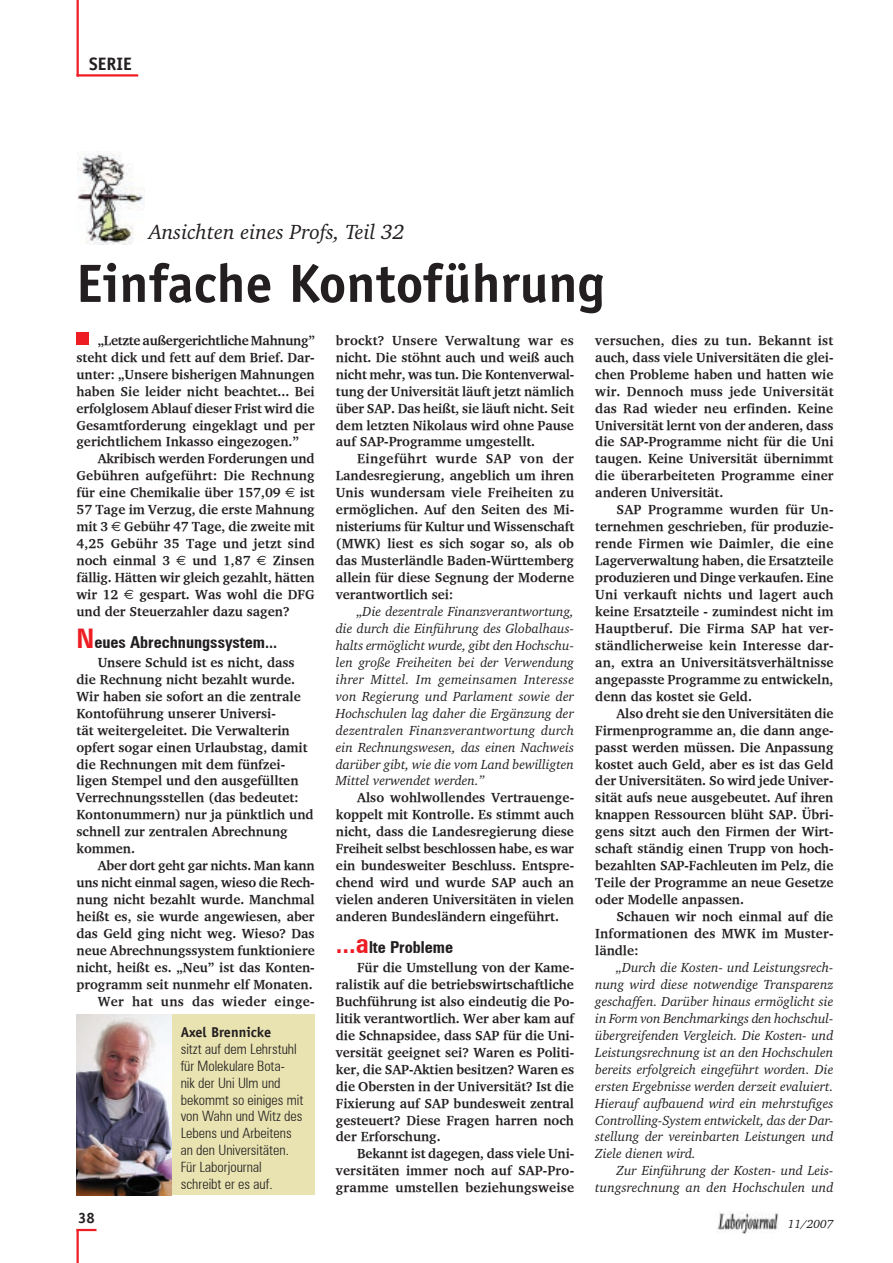
<style>
.page{position:relative;width:893px;height:1263px;background:#fff}
.page>*{position:absolute;margin:0;border:0;box-sizing:border-box;transform-origin:0 0}
.t1{font:700 54px "Officina Sans";color:#231f20}
.t2{font:italic 21px "Charter IT Cby BT";color:#231f20}
.t3{font:700 18px "Officina Sans";color:#231f20}
.t4{font:16.5px "Zurich BT Bold Condensed";color:#231f20}
.t5{font:700 15px "Officina Sans";color:#231f20}
.t6{font:14.25px/17px "Zurich BT Light Condensed";color:#231f20}
.t7{font:700 14.25px "Officina Sans";color:#231f20}
.t8{font:13.5px/17px "Charter IT Cby BT Bold";color:#231f20;text-align:justify}
.t9{font:italic 13.5px/17px "Charter IT Cby BT";color:#231f20;text-align:justify}
.t10{font:italic 12px "Charter IT Cby BT";color:#231f20}
.s1{font-size:27px;color:#ee1d23}
</style>
<div class="page">
<hr style="left:76px;top:1229px;width:3px;height:34px;background:#ee1d23">
<hr style="left:76px;top:1229px;width:20px;height:2px;background:#ee1d23">
<img style="left:717px;top:1211px;width:62px;height:24px">
<hr style="left:77px;top:0;width:2px;height:77px;background:#ee1d23">
<hr style="left:77px;top:74px;width:61px;height:3px;background:#ee1d23">
<img style="left:78px;top:153px;width:67px;height:91px">
<div style="left:77px;top:1015px;width:238px;height:180px;background:#e9e3b1"></div>
<img style="left:77px;top:1015px;width:95px;height:180px">
<div style="left:77px;top:332px;width:12px;height:12px;background:#ee1d23"></div>
<h3 class="t3" style="left:89px;top:53px;width:44px">Serie</h3>
<h2 class="t2" style="left:149px;top:218px;width:257px">Ansichten eines Profs, Teil 32</h2>
<h1 class="t1" style="left:77px;top:250px;width:530px">Einfache Kontoführung</h1>
<p class="t8" style="left:77px;top:331px;width:240px;text-indent:21px">„Letzte außergerichtliche Mahnung” steht dick und fett auf dem Brief. Dar&shy;unter: „Unsere bisherigen Mahnungen haben Sie leider nicht beachtet... Bei erfolglosem Ablauf dieser Frist wird die Gesamtforderung eingeklagt und per gerichtlichem Inkasso eingezogen.”</p>
<p class="t8" style="left:77px;top:450px;width:240px;text-indent:21px">Akribisch werden Forderungen und Gebühren aufgeführt: Die Rechnung für eine Chemikalie über 157,09</p>
<p class="t8" style="left:336px;top:331px;width:240px">brockt? Unsere Verwaltung war es nicht. Die stöhnt auch und weiß auch nicht mehr, was tun. Die Kontenverwal&shy;tung der Universität läuft jetzt nämlich über SAP. Das heißt, sie läuft nicht. Seit dem letzten Nikolaus wird ohne Pause auf SAP-Programme umgestellt.</p>
<p class="t8" style="left:336px;top:450px;width:240px;text-indent:21px">Eingeführt wurde SAP von der Landesregierung, angeblich um ihren Unis wundersam viele Freiheiten zu ermöglichen. Auf den Seiten des Mi&shy;nisteriums für Kultur und Wissenschaft (MWK) liest es sich sogar so, als ob das Musterländle Baden-Württemberg allein für diese Segnung der Moderne verantwortlich sei:</p>
<p class="t9" style="left:336px;top:602px;width:240px;text-indent:21px">„Die dezentrale Finanzverantwortung, die durch die Einführung des Globalhaus&shy;halts ermöglicht wurde, gibt den Hochschu&shy;len große Freiheiten bei der Verwendung ihrer Mittel. Im gemeinsamen Interesse von Regierung und Parlament sowie der Hochschulen lag daher die Ergänzung der dezentralen Finanzverantwortung durch ein Rechnungswesen, das einen Nachweis darüber gibt, wie die vom Land bewilligten Mittel verwendet werden.”</p>
<p class="t8" style="left:336px;top:789px;width:240px;text-indent:21px">Also wohlwollendes Vertrauenge&shy;koppelt mit Kontrolle. Es stimmt auch nicht, dass die Landesregierung diese Freiheit selbst beschlossen habe, es war ein bundesweiter Beschluss. Entspre&shy;chend wird und wurde SAP auch an vielen anderen Universitäten in vielen anderen Bundesländern eingeführt.</p>
<p class="t4" style="left:336px;top:937px;width:119px"><span class="s1">...a</span>lte Probleme</p>
<p class="t8" style="left:336px;top:958px;width:240px;text-indent:21px">Für die Umstellung von der Kame&shy;ralistik auf die betriebswirtschaftliche Buchführung ist also eindeutig die Po&shy;litik verantwortlich. Wer aber kam auf die Schnapsidee, dass SAP für die Uni&shy;versität geeignet sei? Waren es Politi&shy;ker, die SAP-Aktien besitzen? Waren es die Obersten in der Universität? Ist die Fixierung auf SAP bundesweit zentral gesteuert? Diese Fragen harren noch der Erforschung.</p>
<p class="t8" style="left:336px;top:1145px;width:240px;text-indent:21px">Bekannt ist dagegen, dass viele Uni&shy;versitäten immer noch auf SAP-Pro&shy;gramme umstellen beziehungsweise</p>
<p class="t8" style="left:595px;top:331px;width:240px">versuchen, dies zu tun. Bekannt ist auch, dass viele Universitäten die glei&shy;chen Probleme haben und hatten wie wir. Dennoch muss jede Universität das Rad wieder neu erfinden. Keine Universität lernt von der anderen, dass die SAP-Programme nicht für die Uni taugen. Keine Universität übernimmt die überarbeiteten Programme einer anderen Universität.</p>
<p class="t8" style="left:595px;top:501px;width:240px;text-indent:21px">SAP Programme wurden für Un&shy;ternehmen geschrieben, für produzie&shy;rende Firmen wie Daimler, die eine Lagerverwaltung haben, die Ersatzteile produzieren und Dinge verkaufen. Eine Uni verkauft nichts und lagert auch keine Ersatzteile - zumindest nicht im Hauptberuf. Die Firma SAP hat ver&shy;ständlicherweise kein Interesse dar&shy;an, extra an Universitätsverhältnisse angepasste Programme zu entwickeln, denn das kostet sie Geld.</p>
<p class="t8" style="left:595px;top:704px;width:240px;text-indent:21px">Also dreht sie den Universitäten die Firmenprogramme an, die dann ange&shy;passt werden müssen. Die Anpassung kostet auch Geld, aber es ist das Geld der Universitäten. So wird jede Univer&shy;sität aufs neue ausgebeutet. Auf ihren knappen Ressourcen blüht SAP. Übri&shy;gens sitzt auch den Firmen der Wirt&shy;schaft ständig einen Trupp von hoch&shy;bezahlten SAP-Fachleuten im Pelz, die Teile der Programme an neue Gesetze oder Modelle anpassen.</p>
<p class="t8" style="left:595px;top:908px;width:240px;text-indent:21px">Schauen wir noch einmal auf die Informationen des MWK im Muster&shy;ländle:</p>
<p class="t9" style="left:595px;top:958px;width:240px;text-indent:21px">„Durch die Kosten- und Leistungsrech&shy;nung wird diese notwendige Transparenz geschaffen. Darüber hinaus ermöglicht sie in Form von Benchmarkings den hochschul&shy;übergreifenden Vergleich. Die Kosten- und Leistungsrechnung ist an den Hochschulen bereits erfolgreich eingeführt worden. Die ersten Ergebnisse werden derzeit evaluiert.<br>Hierauf aufbauend wird ein mehrstufiges Controlling-System entwickelt, das der Dar&shy;stellung der vereinbarten Leistungen und Ziele dienen wird.</p>
<p class="t9" style="left:595px;top:1162px;width:240px;text-align:right">Zur Einführung der Kosten- und Leis&shy;tungsrechnung an den Hochschulen und</p>
<p class="t8" style="left:77px;top:484px;width:240px;text-indent:223px">ist 57 Tage im Verzug, die erste Mahnung mit 3 Gebühr 47 Tage, die zweite mit 4,25 Gebühr 35 Tage und jetzt sind noch einmal 3</p>
<p class="t8" style="left:192px;top:552px;width:60px">und 1,87</p>
<p class="t8" style="left:77px;top:552px;width:240px;text-indent:196px">Zinsen fällig. Hätten wir gleich gezahlt, hätten wir 12</p>
<p class="t8" style="left:77px;top:586px;width:240px;text-indent:63px">gespart. Was wohl die DFG und der Steuerzahler dazu sagen?</p>
<p class="t4" style="left:77px;top:632px;width:202px"><span class="s1">N</span>eues Abrechnungssystem...</p>
<p class="t8" style="left:77px;top:653px;width:238px;text-align:left;text-indent:21px">Unsere Schuld ist es nicht, dass die Rechnung nicht bezahlt wurde.<br>Wir haben sie sofort an die zentrale<br>Kontoführung unserer Universi-<br>tät weitergeleitet. Die Verwalterin opfert sogar einen Urlaubstag, damit die Rechnungen mit dem fünfzei&shy;ligen Stempel und den ausgefüllten<br>Verrechnungsstellen (das bedeutet:<br>Kontonummern) nur ja pünktlich und schnell zur zentralen Abrechnung kommen.</p>
<p class="t8" style="left:77px;top:857px;width:240px;text-align:right">Aber dort geht gar nichts. Man kann uns nicht einmal sagen, wieso die Rech&shy;nung nicht bezahlt wurde. Manchmal heißt es, sie wurde angewiesen, aber das Geld ging nicht weg. Wieso? Das neue Abrechnungssystem funktioniere nicht, heißt es. „Neu” ist das Konten&shy;programm seit nunmehr elf Monaten.<br>Wer hat uns das wieder einge-</p>
<p class="t7" style="left:181px;top:1023px;width:92px">Axel Brennicke</p>
<p class="t6" style="left:181px;top:1040px;width:124px">sitzt auf dem Lehrstuhl für Molekulare Bota-<br>nik der Uni Ulm und bekommt so einiges mit von Wahn und Witz des<br>Lebens und Arbeitens an den Universitäten.<br>Für Laborjournal schreibt er es auf.</p>
<p class="t5" style="left:78px;top:1208px;width:18px">38</p>
<p class="t10" style="left:788px;top:1216px;width:47px">11/2007</p>
</div>
